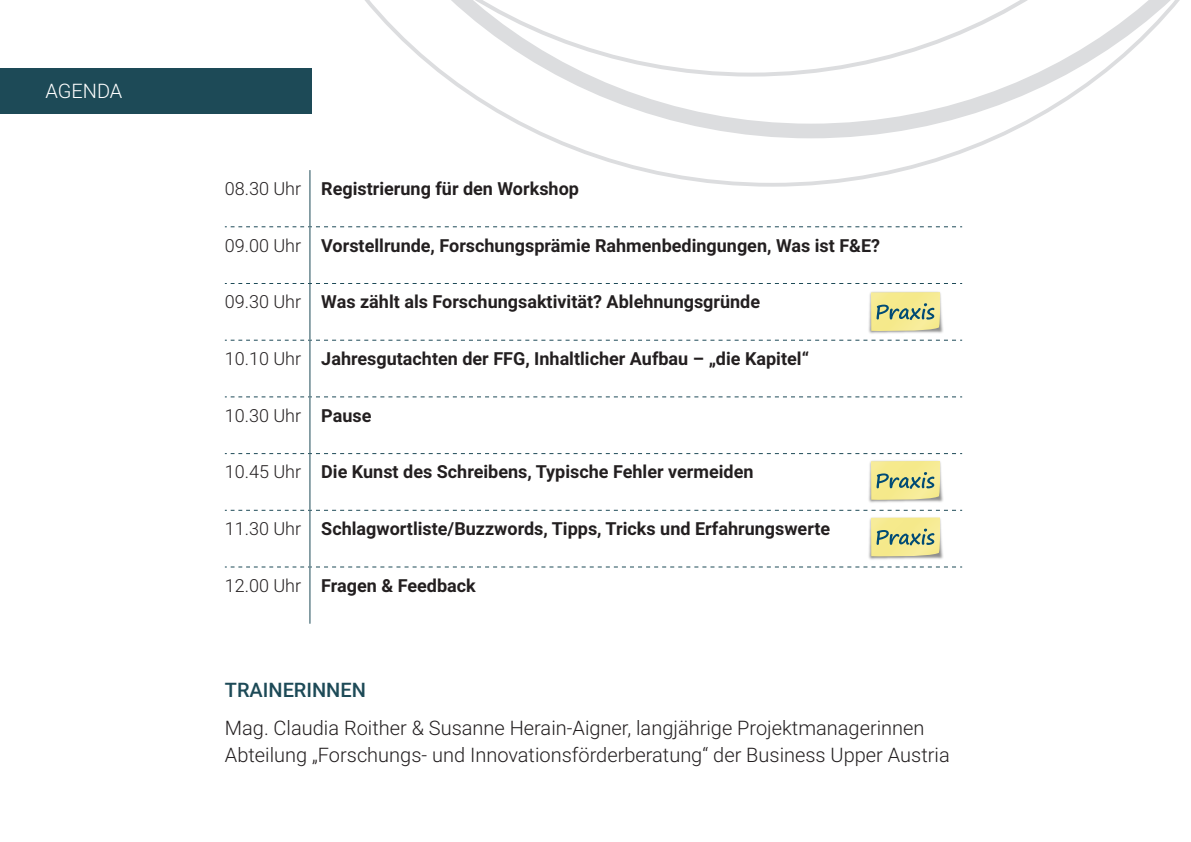
<style>
.page{position:relative;width:1191px;height:842px;background:#fff}
.page>*{position:absolute;margin:0;border:0;box-sizing:border-box;transform-origin:0 0}
.t1{font:300 20px/27px "Roboto";color:#231f20}
.t2{font:500 20px "Roboto";color:#1d4a57}
.t3{font:300 20px "Roboto";color:#fff}
.Fließtext{font:700 18px "Roboto";color:#231f20}
.t4{font:300 18px "Roboto";color:#231f20}
</style>
<div class="page">
<svg style="left:284px;top:77px;width:816px;height:110px"></svg>
<svg style="left:365px;top:0;width:815px;height:77px"></svg>
<hr style="left:309px;top:170px;width:1px;height:56px;background:#1d4a57">
<hr style="left:309px;top:227px;width:1px;height:56px;background:#1d4a57">
<hr style="left:309px;top:284px;width:1px;height:56px;background:#1d4a57">
<hr style="left:309px;top:341px;width:1px;height:55px;background:#1d4a57">
<hr style="left:309px;top:397px;width:1px;height:56px;background:#1d4a57">
<hr style="left:309px;top:454px;width:1px;height:56px;background:#1d4a57">
<hr style="left:309px;top:511px;width:1px;height:55px;background:#1d4a57">
<hr style="left:309px;top:567px;width:1px;height:57px;background:#1d4a57">
<svg style="left:225px;top:453px;width:737px;height:1px"></svg>
<svg style="left:225px;top:510px;width:737px;height:1px"></svg>
<svg style="left:225px;top:566px;width:737px;height:1px"></svg>
<svg style="left:225px;top:226px;width:737px;height:1px"></svg>
<svg style="left:225px;top:283px;width:737px;height:1px"></svg>
<svg style="left:225px;top:340px;width:737px;height:1px"></svg>
<svg style="left:225px;top:396px;width:737px;height:1px"></svg>
<div style="left:0;top:68px;width:312px;height:45px;background:#1d4a57"></div>
<img style="left:868px;top:291px;width:75px;height:43px">
<svg style="left:871px;top:292px;width:69px;height:40px;background:#d6d58f"></svg>
<img style="left:868px;top:460px;width:75px;height:43px">
<svg style="left:871px;top:461px;width:69px;height:40px;background:#d6d58e"></svg>
<img style="left:868px;top:518px;width:75px;height:42px">
<svg style="left:871px;top:517px;width:69px;height:40px;background:#d6d58f"></svg>
<p class="t3" style="left:45px;top:77px;width:79px">AGENDA</p>
<p class="t4" style="left:225px;top:176px;width:78px">08.30 Uhr</p>
<p class="Fließtext" style="left:321px;top:176px;width:259px">Registrierung für den Workshop</p>
<p class="t4" style="left:225px;top:233px;width:78px">09.00 Uhr</p>
<p class="Fließtext" style="left:321px;top:233px;width:560px">Vorstellrunde, Forschungsprämie Rahmenbedingungen, Was ist F&amp;E?</p>
<p class="t4" style="left:225px;top:289px;width:78px">09.30 Uhr</p>
<p class="Fließtext" style="left:321px;top:289px;width:440px">Was zählt als Forschungsaktivität? Ablehnungsgründe</p>
<p class="t4" style="left:225px;top:346px;width:78px">10.10 Uhr</p>
<p class="Fließtext" style="left:321px;top:346px;width:489px">Jahresgutachten der FFG, Inhaltlicher Aufbau – „die Kapitel“</p>
<p class="t4" style="left:225px;top:403px;width:78px">10.30 Uhr</p>
<p class="Fließtext" style="left:321px;top:403px;width:52px">Pause</p>
<p class="t4" style="left:225px;top:459px;width:78px">10.45 Uhr</p>
<p class="Fließtext" style="left:321px;top:459px;width:434px">Die Kunst des Schreibens, Typische Fehler vermeiden</p>
<p class="t4" style="left:225px;top:516px;width:78px">11.30 Uhr</p>
<p class="Fließtext" style="left:321px;top:516px;width:510px">Schlagwortliste/Buzzwords, Tipps, Tricks und Erfahrungswerte</p>
<p class="t4" style="left:225px;top:573px;width:78px">12.00 Uhr</p>
<p class="Fließtext" style="left:321px;top:573px;width:156px">Fragen &amp; Feedback</p>
<p class="t2" style="left:225px;top:676px;width:143px">TRAINERINNEN</p>
<p class="t1" style="left:225px;top:714px;width:726px">Mag. Claudia Roither &amp; Susanne Herain-Aigner, langjährige Projektmanagerinnen<br>Abteilung „Forschungs- und Innovationsförderberatung“ der Business Upper Austria</p>
</div>
